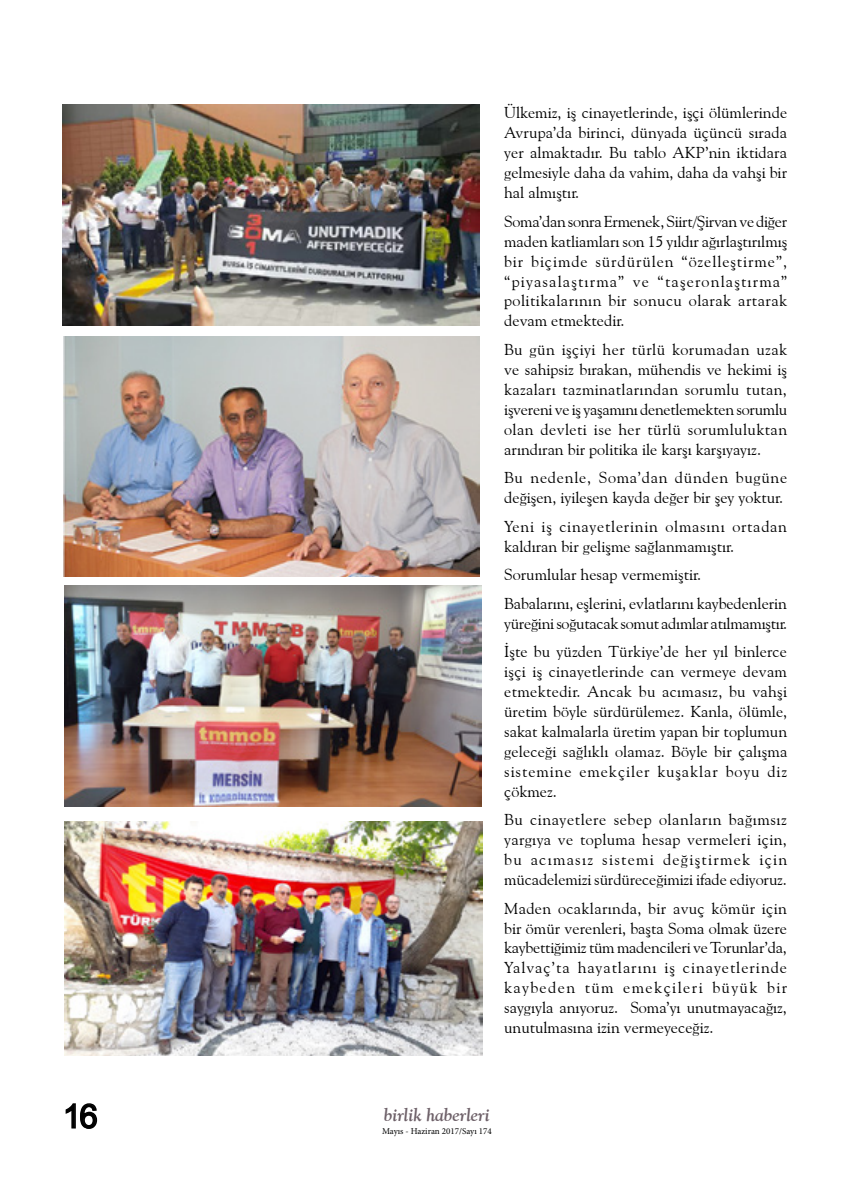
<style>
.page{position:relative;width:851px;height:1191px;background:#fff}
.page>*{position:absolute;margin:0;border:0;box-sizing:border-box;transform-origin:0 0}
.t1{font:33px "Arial";color:#000}
.t2{font:italic 700 18px "Goudy Old Style BT";color:#6e6169}
.t3{font:15.75px/20px "Goudy Old Style BT";color:#000;text-align:justify}
.t4{font:15.75px/20px "Goudy Old Style BT";letter-spacing:.02em;color:#000}
.t5{font:9px "Minion Pro";color:#000}
</style>
<div class="page">
<svg style="left:65px;top:1103px;width:33px;height:26px"></svg>
<img style="left:63px;top:104px;width:416px;height:222px">
<img style="left:63px;top:336px;width:416px;height:240px">
<img style="left:65px;top:585px;width:416px;height:222px">
<img style="left:65px;top:821px;width:417px;height:234px">
<p class="t3" style="left:504px;top:103px;width:284px">Ülkemiz, iş cinayetlerinde, işçi ölümlerinde Avrupa’da birinci, dünyada üçüncü sırada yer almaktadır. Bu tablo AKP’nin iktidara gelmesiyle daha da vahim, daha da vahşi bir hal almıştır.</p>
<p class="t3" style="left:504px;top:211px;width:284px">Soma’dan sonra Ermenek, Siirt/Şirvan ve diğer maden katliamları son 15 yıldır ağırlaştırılmış bir biçimde sürdürülen “özelleştirme”, “piyasalaştırma” ve “taşeronlaştırma” politikalarının bir sonucu olarak artarak devam etmektedir.</p>
<p class="t3" style="left:504px;top:339px;width:284px">Bu gün işçiyi her türlü korumadan uzak ve sahipsiz bırakan, mühendis ve hekimi iş kazaları tazminatlarından sorumlu tutan, işvereni ve iş yaşamını denetlemekten sorumlu olan devleti ise her türlü sorumluluktan arındıran bir politika ile karşı karşıyayız.</p>
<p class="t3" style="left:504px;top:467px;width:284px">Bu nedenle, Soma’dan dünden bugüne değişen, iyileşen kayda değer bir şey yoktur.</p>
<p class="t4" style="left:504px;top:516px;width:284px">Yeni iş cinayetlerinin olmasını ortadan kaldıran bir gelişme sağlanmamıştır.</p>
<p class="t3" style="left:504px;top:560px;width:284px;line-height:28.5px">Sorumlular hesap vermemiştir.<br>Babalarını, eşlerini, evlatlarını kaybedenlerin</p>
<p class="t3" style="left:504px;top:608px;width:284px;line-height:28.5px">yüreğini soğutacak somut adımlar atılmamıştır.<br>İşte bu yüzden Türkiye’de her yıl binlerce</p>
<p class="t3" style="left:504px;top:661px;width:284px">işçi iş cinayetlerinde can vermeye devam etmektedir. Ancak bu acımasız, bu vahşi üretim böyle sürdürülemez. Kanla, ölümle, sakat kalmalarla üretim yapan bir toplumun geleceği sağlıklı olamaz. Böyle bir çalışma sistemine emekçiler kuşaklar boyu diz çökmez.</p>
<p class="t3" style="left:504px;top:809px;width:284px">Bu cinayetlere sebep olanların bağımsız yargıya ve topluma hesap vermeleri için, bu acımasız sistemi değiştirmek için mücadelemizi sürdüreceğimizi ifade ediyoruz.</p>
<p class="t3" style="left:504px;top:897px;width:284px">Maden ocaklarında, bir avuç kömür için bir ömür verenleri, başta Soma olmak üzere kaybettiğimiz tüm madencileri ve Torunlar’da, Yalvaç’ta hayatlarını iş cinayetlerinde kaybeden tüm emekçileri büyük bir saygıyla anıyoruz. Soma’yı unutmayacağız, unutulmasına izin vermeyeceğiz.</p>
<h1 class="t1" style="left:63px;top:1094px;width:37px">16</h1>
<p class="t2" style="left:384px;top:1103px;width:107px">birlik haberleri</p>
<p class="t5" style="left:382px;top:1125px;width:111px">Mayıs - Haziran 2017/Sayı 174</p>
</div>
